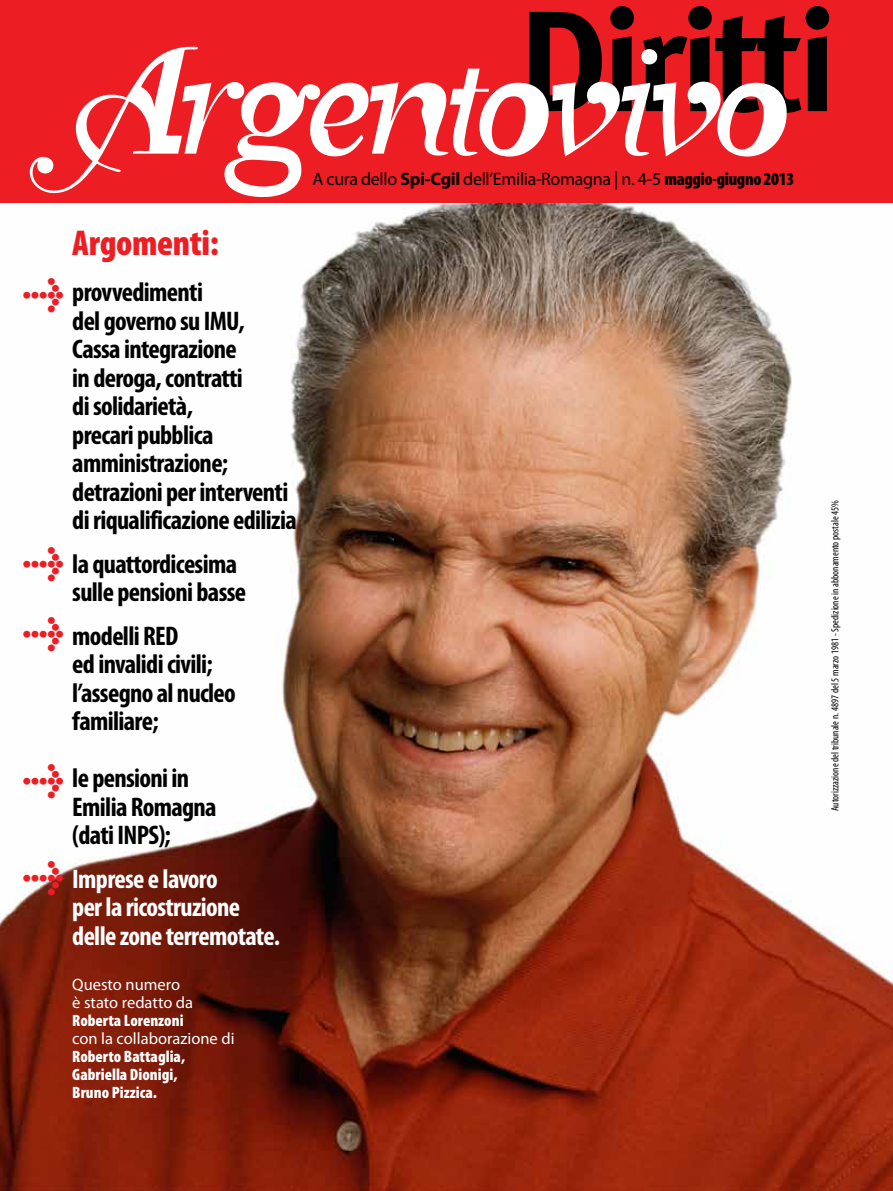
<style>
.page{position:relative;width:893px;height:1191px;background:#fff}
.page>*{position:absolute;margin:0;border:0;box-sizing:border-box;transform-origin:0 0}
.t1{font:900 condensed 36px "Myriad Pro";letter-spacing:-.01em;color:#ed1d24}
.t2{font:31.8px "Meta Cond Black Expert";color:#ed1d24}
.t3{font:700 condensed 27px/28.5px "Myriad Pro";letter-spacing:-.025em;color:#000}
.t4{font:700 condensed 27px/28.5px "Myriad Pro";letter-spacing:-.025em;color:#fff}
.t5{font:18px "Myriad Pro";letter-spacing:-.02em;color:#000}
.t6{font:900 condensed 16.5px/18px "Myriad Pro";color:#fff}
.t7{font:16.5px/18px "Myriad Pro";color:#fff}
.t8{font:condensed 10.5px "Myriad Pro";color:#000}
.s1{font-weight:700}
.s2{font-weight:900;font-stretch:condensed}
</style>
<div class="page">
<img style="left:0;top:202px;width:893px;height:989px">
<div style="left:0;top:0;width:893px;height:202px;background:#ed1d24"></div>
<svg style="left:29px;top:6px;width:800px;height:192px"></svg>
<p class="t2" style="left:23px;top:274px;width:42px">l</p>
<p class="t2" style="left:23px;top:543px;width:42px">l</p>
<p class="t2" style="left:23px;top:613px;width:42px">l</p>
<p class="t2" style="left:23px;top:760px;width:42px">l</p>
<p class="t2" style="left:23px;top:856px;width:42px">l</p>
<h1 class="t1" style="left:72px;top:222px;width:148px">Argomenti:</h1>
<p class="t3" style="left:72px;top:277px;width:226px">provvedimenti<br>del governo su IMU,<br>Cassa integrazione<br>in deroga, contratti<br>di solidarietà,<br>precari pubblica amministrazione; detrazioni per interventi di riqualificazione edilizia</p>
<p class="t3" style="left:72px;top:549px;width:175px">la quattordicesima sulle pensioni basse</p>
<p class="t3" style="left:72px;top:621px;width:165px">modelli RED<br>ed invalidi civili; l’assegno al nucleo familiare;</p>
<p class="t3" style="left:72px;top:763px;width:146px">le pensioni in<br>Emilia Romagna (dati INPS);</p>
<p class="t4" style="left:72px;top:864px;width:209px">Imprese e lavoro<br>per la ricostruzione delle zone terremotate.</p>
<p class="t7" style="left:72px;top:974px;width:122px">Questo numero<br>è stato redatto da</p>
<p class="t6" style="left:72px;top:1011px;width:113px">Roberta Lorenzoni</p>
<p class="t7" style="left:72px;top:1028px;width:164px">con la collaborazione di</p>
<p class="t6" style="left:72px;top:1047px;width:114px">Roberto Battaglia,<br>Gabriella Dionigi,<br>Bruno Pizzica.</p>
<p class="t5" style="left:313px;top:168px;width:483px">A cura dello <span class="s1">Spi-Cgil</span> dell’Emilia-Romagna | n. 4-5 <span class="s2">maggio-giugno 2013</span></p>
<p class="t8" style="left:829px;top:811px;width:313px;rotate:-90deg">Autorizzazione del tribunale n. 4897 del 5 marzo 1981 - Spedizione in abbonamento postale 45%</p>
</div>
